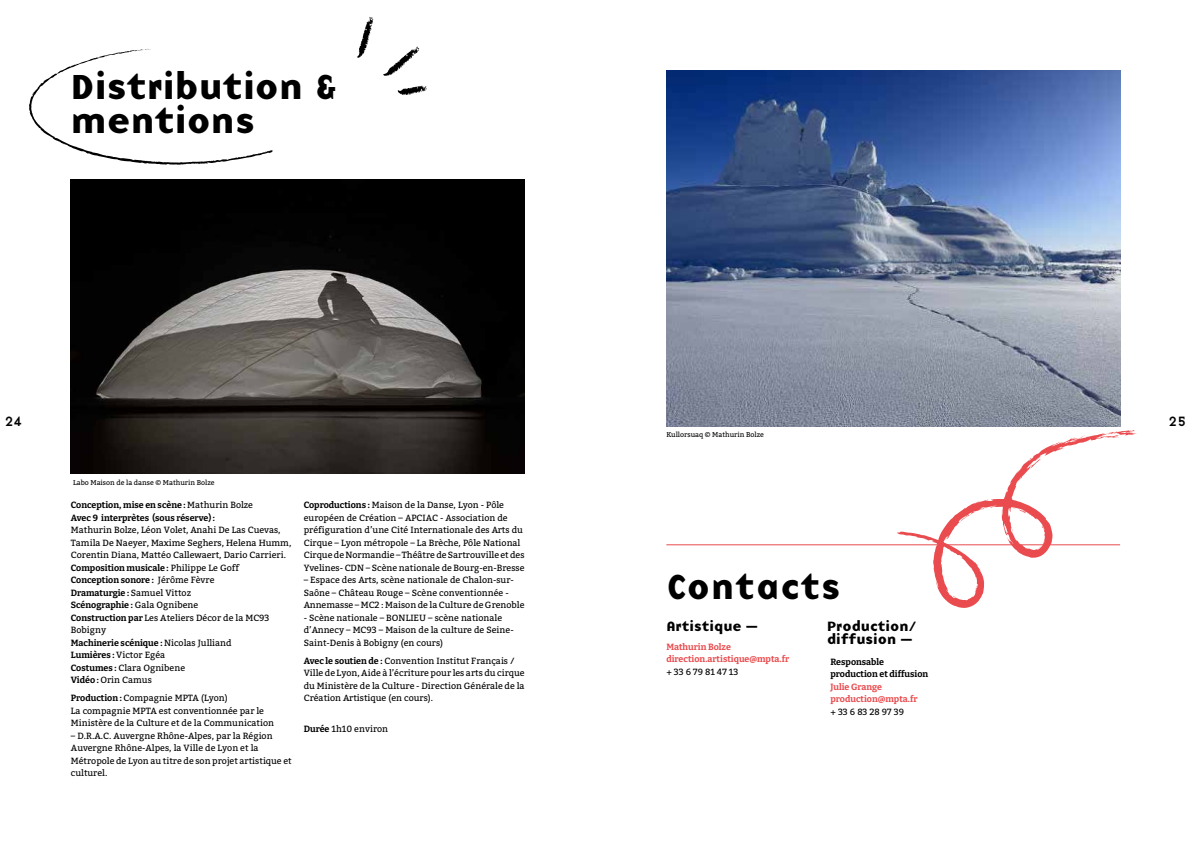
<style>
.page{position:relative;width:1191px;height:842px;background:#fff}
.page>*{position:absolute;margin:0;border:0;box-sizing:border-box;transform-origin:0 0}
.t1{font:36px/34px "Base Nine B";color:#000}
.t2{font:36px "Base Nine B";letter-spacing:.03em;color:#000}
.t3{font:14px/12.5px "Base Nine B";color:#000}
.t4{font:14px "Base Nine";color:#000}
.t5{font:9px/12.5px "Bitter";color:#000}
.t6{font:700 9px/12.5px "Bitter";color:#000}
.t7{font:700 9px/12.5px "Bitter";color:#e94b4e}
.t8{font:7px "Bitter";color:#000}
.s1{font-weight:400}
.s2{font-weight:700}
</style>
<div class="page">
<svg style="left:357px;top:17px;width:17px;height:41px"></svg>
<svg style="left:383px;top:46px;width:37px;height:30px"></svg>
<svg style="left:398px;top:86px;width:29px;height:9px"></svg>
<svg style="left:29px;top:49px;width:244px;height:116px"></svg>
<img style="left:70px;top:179px;width:454px;height:295px">
<hr style="left:666px;top:544px;width:454px;height:1px;background:#e94b4e">
<img style="left:666px;top:71px;width:454px;height:355px">
<svg style="left:896px;top:430px;width:241px;height:178px"></svg>
<h1 class="t1" style="left:71px;top:68px;width:266px">Distribution &amp; mentions</h1>
<h2 class="t4" style="left:5px;top:412px;width:20px">24</h2>
<h2 class="t4" style="left:1168px;top:412px;width:20px">25</h2>
<p class="t8" style="left:73px;top:478px;width:143px">Labo Maison de la danse © Mathurin Bolze</p>
<p class="t6" style="left:71px;top:498px;width:184px">Conception, mise en scène : <span class="s1">Mathurin Bolze<br></span>Avec 9 interprètes (sous réserve) :</p>
<p class="t5" style="left:71px;top:524px;width:222px">Mathurin Bolze, Léon Volet, Anahi De Las Cuevas, Tamila De Naeyer, Maxime Seghers, Helena Humm, Corentin Diana, Mattéo Callewaert, Dario Carrieri.<br><span class="s2">Composition musicale :</span> Philippe Le Goff<br><span class="s2">Conception sonore :</span> Jérôme Fèvre<br><span class="s2">Dramaturgie :</span> Samuel Vittoz<br><span class="s2">Scénographie :</span> Gala Ognibene<br><span class="s2">Construction par</span> Les Ateliers Décor de la MC93<br>Bobigny<br><span class="s2">Machinerie scénique :</span> Nicolas Julliand<br><span class="s2">Lumières :</span> Victor Egéa<br><span class="s2">Costumes :</span> Clara Ognibene<br><span class="s2">Vidéo :</span> Orin Camus</p>
<p class="t5" style="left:71px;top:692px;width:205px"><span class="s2">Production :</span> Compagnie MPTA (Lyon)<br>La compagnie MPTA est conventionnée par le<br>Ministère de la Culture et de la Communication</p>
<p class="t5" style="left:71px;top:729px;width:222px">– D.R.A.C. Auvergne Rhône-Alpes, par la Région Auvergne Rhône-Alpes, la Ville de Lyon et la Métropole de Lyon au titre de son projet artistique et culturel.</p>
<p class="t5" style="left:304px;top:499px;width:222px"><span class="s2">Coproductions :</span> Maison de la Danse, Lyon - Pôle européen de Création – APCIAC - Association de préfiguration d’une Cité Internationale des Arts du Cirque – Lyon métropole – La Brèche, Pôle National Cirque de Normandie – Théâtre de Sartrouville et des Yvelines- CDN – Scène nationale de Bourg-en-Bresse</p>
<p class="t5" style="left:304px;top:574px;width:222px">– Espace des Arts, scène nationale de Chalon-sur-<br>Saône – Château Rouge – Scène conventionnée -<br>Annemasse – MC2 : Maison de la Culture de Grenoble</p>
<p class="t5" style="left:304px;top:611px;width:211px">- Scène nationale – BONLIEU – scène nationale d’Annecy – MC93 – Maison de la culture de Seine-<br>Saint-Denis à Bobigny (en cours)</p>
<p class="t5" style="left:304px;top:654px;width:222px"><span class="s2">Avec le soutien de :</span> Convention Institut Français / Ville de Lyon, Aide à l’écriture pour les arts du cirque du Ministère de la Culture - Direction Générale de la Création Artistique (en cours).</p>
<p class="t5" style="left:304px;top:723px;width:86px"><span class="s2">Durée</span> 1h10 environ</p>
<p class="t8" style="left:666px;top:430px;width:99px">Kullorsuaq © Mathurin Bolze</p>
<h1 class="t2" style="left:666px;top:559px;width:176px">Contacts</h1>
<h2 class="t3" style="left:666px;top:620px;width:92px">Artistique –</h2>
<h2 class="t3" style="left:827px;top:620px;width:91px">Production/ diffusion –</h2>
<p class="t7" style="left:666px;top:640px;width:124px">Mathurin Bolze direction.artistique@mpta.fr</p>
<p class="t5" style="left:666px;top:666px;width:73px">+ 33 6 79 81 47 13</p>
<p class="t6" style="left:830px;top:655px;width:99px">Responsable production et diffusion</p>
<p class="t7" style="left:830px;top:680px;width:89px">Julie Grange production@mpta.fr</p>
<p class="t5" style="left:830px;top:705px;width:75px">+ 33 6 83 28 97 39</p>
</div>
